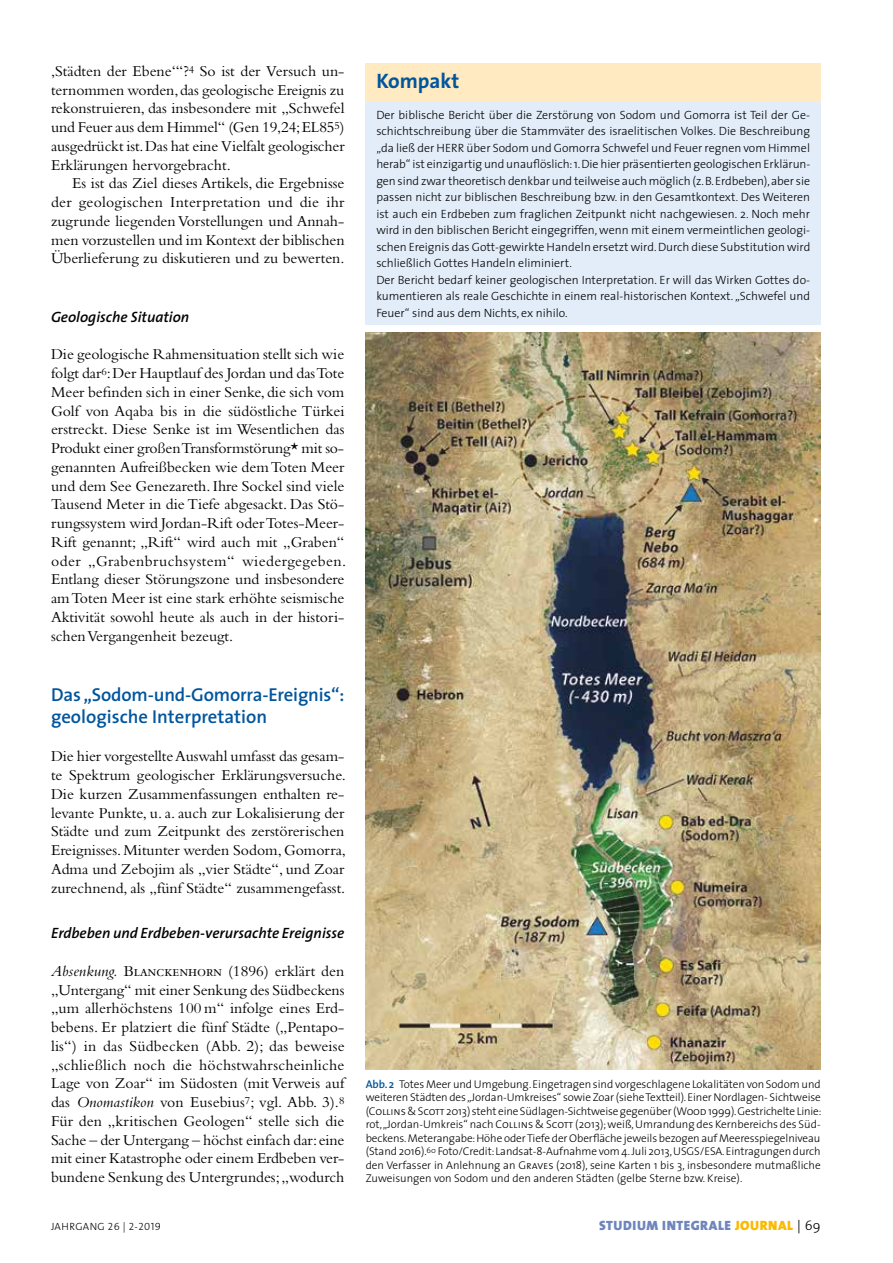
<style>
.page{position:relative;width:893px;height:1263px;background:#fff}
.page>*{position:absolute;margin:0;border:0;box-sizing:border-box;transform-origin:0 0}
.t1{font:700 21px "The Sans";color:#00559d}
.t2{font:600 18.75px/22.5px "The Sans";letter-spacing:-.01em;color:#00559d}
.t3{font:15.75px/18.8px "Bembo";color:#000;text-align:justify}
.t4{font:italic 600 15px "The Sans";color:#000}
.t5{font:900 13.5px "The Sans";letter-spacing:.04em;color:#6f86bd}
.t6{font:300 12px/16.5px "The Sans";color:#000}
.t7{font:300 11.25px/13.5px "The Sans";color:#000;text-align:justify}
.t8{font:10.5px "The Sans Light Caps";letter-spacing:.04em;color:#000}
.s1{font-style:italic}
.s2{font-family:"Bembo SC"}
.s3{font-weight:600;color:#00559d}
.s4{font-family:"The Sans Light Caps";font-weight:400}
.s5{color:#fbba00}
.s6{font-weight:300;color:#000}
</style>
<div class="page">
<div style="left:366px;top:98px;width:455px;height:227px;background:#e3edf9"></div>
<div style="left:366px;top:64px;width:455px;height:38px;background:#ffeac1"></div>
<img style="left:366px;top:333px;width:455px;height:737px">
<p class="t3" style="left:51px;top:61px;width:295px">‚Städten der Ebene‘“?<sup>4</sup> So ist der Versuch un&shy;ternommen worden, das geologische Ereignis zu rekonstruieren, das insbesondere mit „Schwefel und Feuer aus dem Himmel“ (Gen 19,24; EL85<sup>5</sup>) ausgedrückt ist. Das hat eine Vielfalt geologischer Erklärungen hervorgebracht.</p>
<p class="t3" style="left:51px;top:174px;width:295px;text-indent:21px">Es ist das Ziel dieses Artikels, die Ergebnisse der geologischen Interpretation und die ihr zugrunde liegenden Vorstellungen und Annah&shy;men vorzustellen und im Kontext der biblischen Überlieferung zu diskutieren und zu bewerten.</p>
<p class="t4" style="left:51px;top:304px;width:140px">Geologische Situation</p>
<p class="t3" style="left:51px;top:345px;width:297px;text-align:left">Die geologische Rahmensituation stellt sich wie folgt dar<sup>6</sup>: Der Hauptlauf des Jordan und das Tote Meer befinden sich in einer Senke, die sich vom Golf von Aqaba bis in die südöstliche Türkei erstreckt. Diese Senke ist im Wesentlichen das Produkt einer großen Transformstörung* mit so&shy;genannten Aufreißbecken wie dem Toten Meer und dem See Genezareth. Ihre Sockel sind viele Tausend Meter in die Tiefe abgesackt. Das Stö&shy;rungssystem wird Jordan-Rift oder Totes-Meer-Rift genannt; „Rift“ wird auch mit „Graben“ oder „Grabenbruchsystem“ wiedergegeben.<br>Entlang dieser Störungszone und insbesondere am Toten Meer ist eine stark erhöhte seismische Aktivität sowohl heute als auch in der histori&shy;schen Vergangenheit bezeugt.</p>
<p class="t2" style="left:51px;top:683px;width:295px">Das „Sodom-und-Gomorra-Ereignis“: geologische Interpretation</p>
<p class="t3" style="left:51px;top:747px;width:296px">Die hier vorgestellte Auswahl umfasst das gesam&shy;te Spektrum geologischer Erklärungsversuche.<br>Die kurzen Zusammenfassungen enthalten re&shy;levante Punkte, u. a. auch zur Lokalisierung der Städte und zum Zeitpunkt des zerstörerischen Ereignisses. Mitunter werden Sodom, Gomorra, Adma und Zebojim als „vier Städte“, und Zoar zurechnend, als „fünf Städte“ zusammengefasst.</p>
<p class="t4" style="left:51px;top:920px;width:295px">Erdbeben und Erdbeben-verursachte Ereignisse</p>
<p class="t3" style="left:51px;top:961px;width:295px"><span class="s1">Absenkung.</span> <span class="s2">Blanckenhorn</span> (1896) erklärt den „Untergang“ mit einer Senkung des Südbeckens „um allerhöchstens 100 m“ infolge eines Erd&shy;bebens. Er platziert die fünf Städte („Pentapo&shy;lis“) in das Südbecken (Abb. 2); das beweise „schließlich noch die höchstwahrscheinliche Lage von Zoar“ im Südosten (mit Verweis auf das <span class="s1">Onomastikon</span> von Eusebius<sup>7</sup>; vgl. Abb. 3).<sup>8<br></sup>Für den „kritischen Geologen“ stelle sich die Sache – der Untergang – höchst einfach dar: eine mit einer Katastrophe oder einem Erdbeben ver&shy;bundene Senkung des Untergrundes; „wodurch</p>
<h1 class="t1" style="left:376px;top:63px;width:85px">Kompakt</h1>
<p class="t6" style="left:376px;top:106px;width:435px">Der biblische Bericht über die Zerstörung von Sodom und Gomorra ist Teil der Ge&shy;schichtschreibung über die Stammväter des israelitischen Volkes. Die Beschreibung „da ließ der HERR über Sodom und Gomorra Schwefel und Feuer regnen vom Himmel herab“ ist einzigartig und unauflöslich: 1. Die hier präsentierten geologischen Erklärun&shy;gen sind zwar theoretisch denkbar und teilweise auch möglich (z.B. Erdbeben), aber sie passen nicht zur biblischen Beschreibung bzw. in den Gesamtkontext. Des Weiteren ist auch ein Erdbeben zum fraglichen Zeitpunkt nicht nachgewiesen. 2. Noch mehr wird in den biblischen Bericht eingegriffen, wenn mit einem vermeintlichen geologi&shy;schen Ereignis das Gott-gewirkte Handeln ersetzt wird. Durch diese Substitution wird schließlich Gottes Handeln eliminiert.<br>Der Bericht bedarf keiner geologischen Interpretation. Er will das Wirken Gottes do&shy;kumentieren als reale Geschichte in einem real-historischen Kontext. „Schwefel und Feuer“ sind aus dem Nichts, ex nihilo.</p>
<p class="t7" style="left:366px;top:1077px;width:457px"><span class="s3">Abb. 2</span> Totes Meer und Umgebung. Eingetragen sind vorgeschlagene Lokalitäten von Sodom und weiteren Städten des „Jordan-Umkreises“ sowie Zoar (siehe Textteil). Einer Nordlagen- Sichtweise (<span class="s4">Collins</span> &amp; <span class="s4">Scott</span> 2013) steht eine Südlagen-Sichtweise gegenüber (<span class="s4">Wood</span> 1999). Gestrichelte Linie: rot, „Jordan-Umkreis“ nach <span class="s4">Collins</span> &amp; <span class="s4">Scott</span> (2013); weiß, Umrandung des Kernbereichs des Süd&shy;beckens. Meterangabe: Höhe oder Tiefe der Oberfläche jeweils bezogen auf Meeresspiegelniveau (Stand 2016).<sup>60</sup> Foto/Credit: Landsat-8-Aufnahme vom 4. Juli 2013, USGS/ESA. Eintragungen durch den Verfasser in Anlehnung an <span class="s4">Graves</span> (2018), seine Karten 1 bis 3, insbesondere mutmaßliche Zuweisungen von Sodom und den anderen Städten (gelbe Sterne bzw. Kreise).</p>
<p class="t8" style="left:51px;top:1218px;width:111px">JAHRGANG 26 | 2-2019</p>
<p class="t5" style="left:599px;top:1214px;width:223px">STUDIUM INTEGRALE <span class="s5">JOURNAL</span> <span class="s6">|</span> <span class="s6">69</span></p>
</div>
